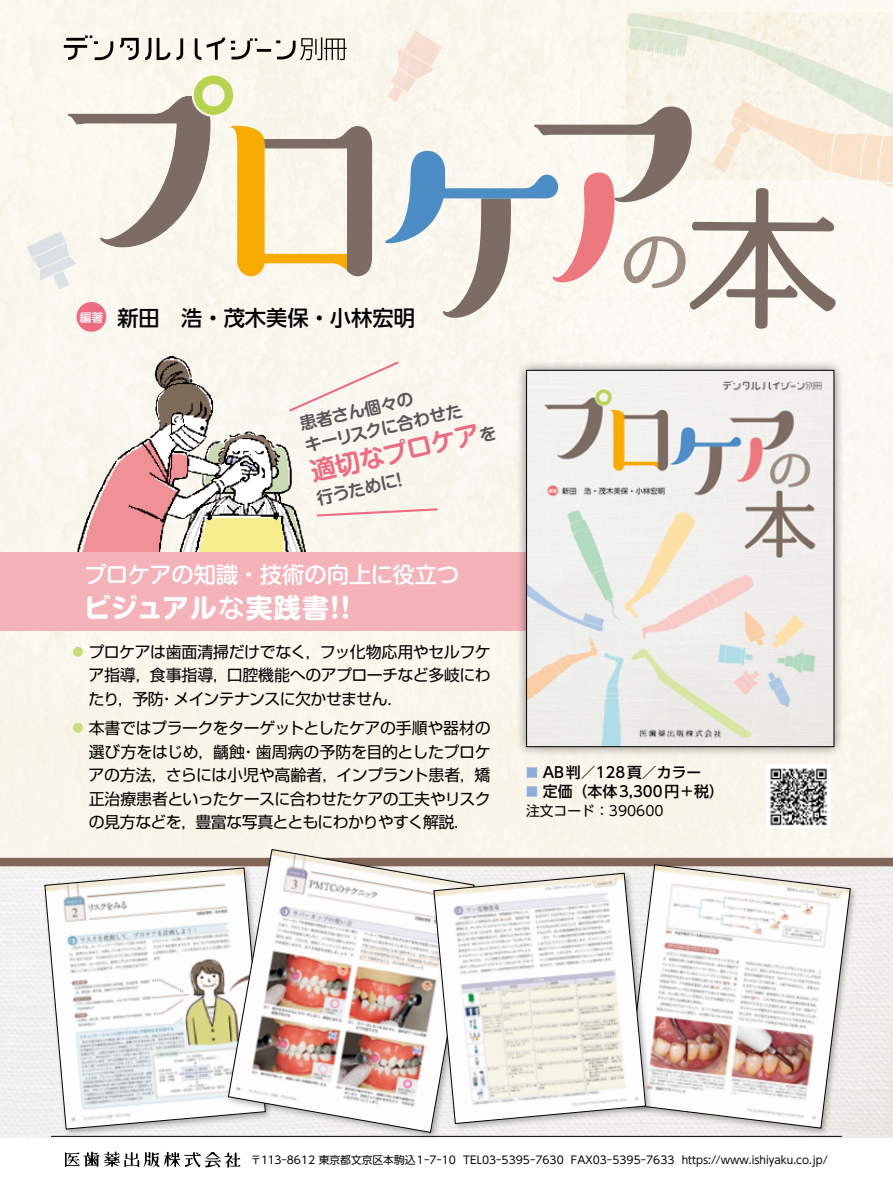
<style>
.page{position:relative;width:893px;height:1191px;background:#fff}
.page>*{position:absolute;margin:0;border:0;box-sizing:border-box;transform-origin:0 0}
.t1{font:700 26.85px "Shin M Go Pr 6";letter-spacing:.025em;color:#fff}
.t2{font:700 25.2px "Shin M Go Pr 6 De";color:#ec6d81}
.t3{font:500 22.35px "Shin M Go Pr 6";color:#fff}
.t4{font:500 21.3px "UD Shin Go Pr 6";color:#000}
.t5{font:700 16.8px/22.4px "Shin M Go Pr 6 De";color:#595757}
.t6{font:15.9px/23.4px "Shin Go Pr 6";letter-spacing:-.035em;color:#000;text-align:justify}
.t7{font:500 14.85px "UD Shin Go Pro";color:#000}
.t8{font:13.8px "UD Shin Go Pro";color:#000}
.t9{font:10.8px "UD Shin Go Pr 6";color:#000}
.s1{font-size:16.8px;color:#595757}
.s2{font-weight:500}
.s3{font-size:11.1px;color:#c6dd7a}
.s4{font-size:11.85px;color:#8badd6}
</style>
<div class="page">
<svg style="left:626px;top:12px;width:267px;height:16px;background:#f3f1e3"></svg>
<hr style="left:51px;top:1136px;width:791px;height:1px;background:#000">
<svg style="left:176px;top:38px;width:7px;height:22px"></svg>
<svg style="left:195px;top:38px;width:6px;height:22px"></svg>
<svg style="left:207px;top:38px;width:18px;height:10px"></svg>
<hr style="left:215px;top:44px;width:3px;height:16px;background:#000">
<hr style="left:257px;top:49px;width:14px;height:3px;background:#000">
<svg style="left:276px;top:37px;width:71px;height:23px;background:#bdbab2"></svg>
<svg style="left:231px;top:38px;width:26px;height:21px"></svg>
<hr style="left:66px;top:38px;width:19px;height:3px;background:#000">
<hr style="left:64px;top:45px;width:23px;height:3px;background:#000">
<svg style="left:145px;top:38px;width:6px;height:22px"></svg>
<svg style="left:157px;top:38px;width:13px;height:22px"></svg>
<svg style="left:85px;top:35px;width:28px;height:25px"></svg>
<svg style="left:68px;top:48px;width:10px;height:12px"></svg>
<svg style="left:120px;top:38px;width:19px;height:22px"></svg>
<img style="left:770px;top:768px;width:58px;height:58px">
<svg style="left:27px;top:75px;width:345px;height:214px"></svg>
<svg style="left:385px;top:28px;width:508px;height:301px"></svg>
<div style="left:77px;top:302px;width:29px;height:30px;background:#ec6d81;border-radius:50%"></div>
<div style="left:0;top:857px;width:893px;height:9px;background:#836659"></div>
<div style="left:42px;top:865px;width:231px;height:272px;background:#000;opacity:.3"></div>
<svg style="left:44px;top:867px;width:182px;height:262px"></svg>
<div style="left:622px;top:861px;width:236px;height:275px;background:#000;opacity:.3"></div>
<svg style="left:625px;top:864px;width:226px;height:264px"></svg>
<div style="left:226px;top:846px;width:256px;height:294px;background:#000;opacity:.3"></div>
<img style="left:228px;top:849px;width:246px;height:283px">
<div style="left:431px;top:870px;width:223px;height:261px;background:#000;opacity:.3"></div>
<svg style="left:433px;top:872px;width:213px;height:252px"></svg>
<img style="left:77px;top:356px;width:230px;height:195px">
<div style="left:0;top:551px;width:592px;height:79px;background:#f4b2b9"></div>
<div style="left:516px;top:360px;width:328px;height:397px;background:#000;opacity:.5"></div>
<img style="left:528px;top:372px;width:304px;height:373px">
<div style="left:526px;top:370px;width:308px;height:377px;border:1px solid #000"></div>
<div style="left:287px;top:360px;width:114px;height:53px;background:#f9f6ef"></div>
<svg style="left:316px;top:507px;width:123px;height:11px"></svg>
<svg style="left:65px;top:1151px;width:175px;height:16px"></svg>
<h3 class="t4" style="left:80px;top:301px;width:337px"><sup>編著</sup> 新田　浩・茂木美保・小林宏明</h3>
<p class="t5" style="left:297px;top:412px;width:163px;rotate:-13deg">患者さん個々の<br>キーリスクに合わせた</p>
<h2 class="t2" style="left:306px;top:451px;width:191px;rotate:-13deg">適切なプロケア<span class="s1">を</span></h2>
<p class="t5" style="left:314px;top:487px;width:94px;rotate:-13deg">行うために！</p>
<h3 class="t3" style="left:84px;top:556px;width:377px">プロケアの知識・技術の向上に役立つ</h3>
<h1 class="t1" style="left:84px;top:584px;width:277px">ビジュアル<span class="s2">な</span>実践書！！</h1>
<p class="t6" style="left:89px;top:639px;width:404px;text-indent:-16px"><span class="s3">●</span> プロケアは歯面清掃だけでなく，フッ化物応用やセルフケア指導，食事指導，口腔機能へのアプローチなど多岐にわたり，予防・メインテナンスに欠かせません．</p>
<p class="t6" style="left:89px;top:715px;width:404px;text-indent:-16px"><span class="s3">●</span> 本書ではプラークをターゲットとしたケアの手順や器材の選び方をはじめ，齲蝕・歯周病の予防を目的としたプロケアの方法，さらには小児や高齢者，インプラント患者，矯正治療患者といったケースに合わせたケアの工夫やリスクの見方などを，豊富な写真とともにわかりやすく解説．</p>
<p class="t7" style="left:526px;top:760px;width:192px"><span class="s4">■</span> AB判／128頁／カラー　</p>
<p class="t7" style="left:526px;top:779px;width:199px"><span class="s4">■</span> 定価（本体3,300円＋税）</p>
<p class="t8" style="left:526px;top:799px;width:139px">注文コード：390600</p>
<p class="t9" style="left:251px;top:1150px;width:579px">〒113-8612 東京都文京区本駒込1-7-10 TEL03-5395-7630 FAX03-5395-7633 https://www.ishiyaku.co.jp/</p>
</div>
